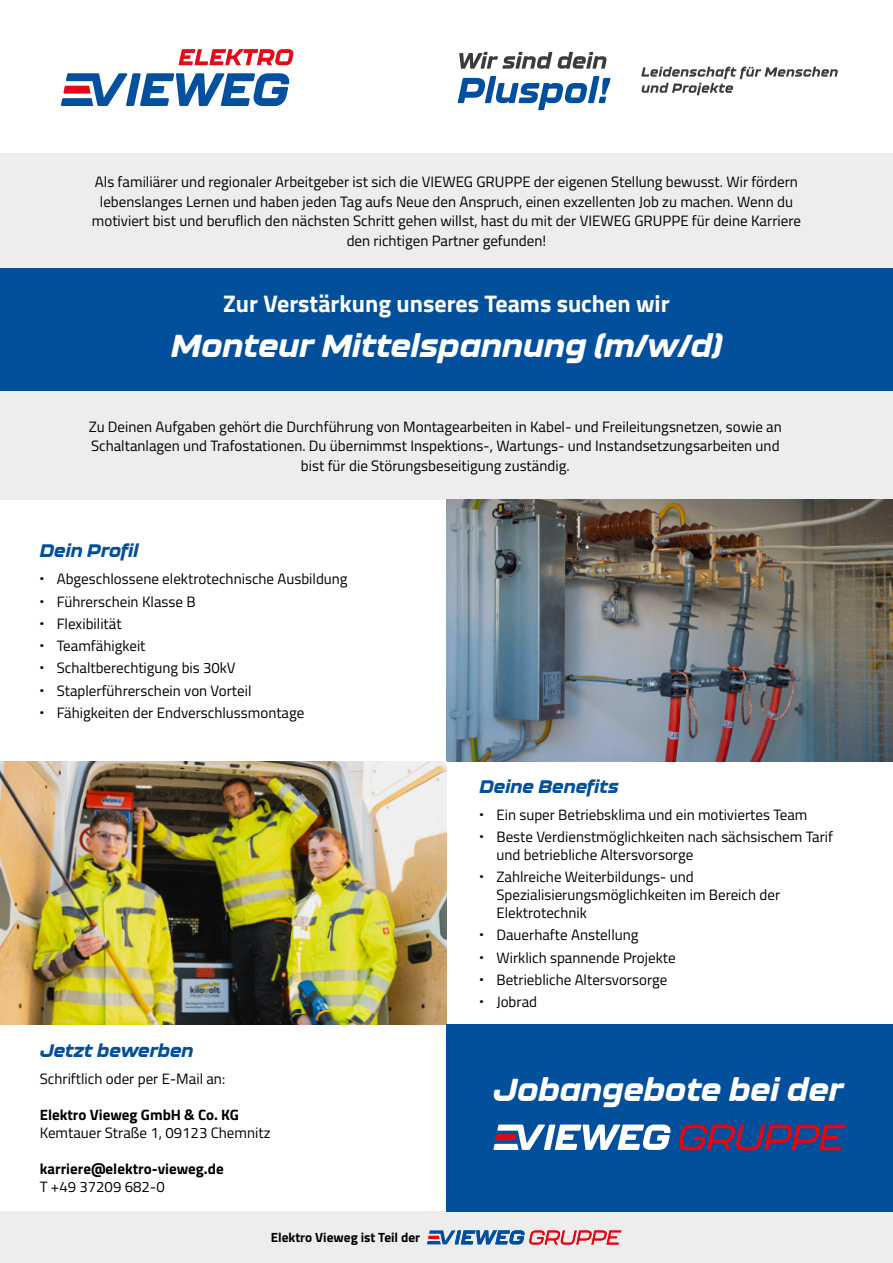
<style>
.page{position:relative;width:893px;height:1263px;background:#fff}
.page>*{position:absolute;margin:0;border:0;box-sizing:border-box;transform-origin:0 0}
.t1{font:italic 800 31.5px "Kallisto";color:#fff}
.t2{font:700 24px "Titillium Web";color:#fff}
.t3{font:italic 800 18px "Kallisto";color:#024f9c}
.t4{font:15px/22.2px "Titillium";color:#000}
.t5{font:700 15px "Titillium";color:#000}
.t6{font:700 13.35px "Titillium";color:#000}
.s1{font-family:"Open Sans";font-weight:800}
</style>
<div class="page">
<div style="left:0;top:154px;width:893px;height:116px;background:#ededed"></div>
<div style="left:0;top:391px;width:893px;height:109px;background:#ededed"></div>
<img style="left:446px;top:500px;width:447px;height:262px">
<img style="left:0;top:762px;width:446px;height:262px">
<div style="left:0;top:269px;width:893px;height:122px;background:#024f9c"></div>
<svg style="left:179px;top:49px;width:114px;height:16px"></svg>
<svg style="left:61px;top:73px;width:229px;height:33px"></svg>
<svg style="left:458px;top:76px;width:152px;height:34px"></svg>
<svg style="left:459px;top:52px;width:148px;height:17px"></svg>
<svg style="left:641px;top:67px;width:197px;height:28px"></svg>
<div style="left:0;top:1212px;width:893px;height:51px;background:#ededed"></div>
<div style="left:446px;top:1024px;width:447px;height:188px;background:#024f9c"></div>
<svg style="left:679px;top:1125px;width:167px;height:25px"></svg>
<svg style="left:493px;top:1124px;width:178px;height:26px"></svg>
<svg style="left:427px;top:1230px;width:194px;height:14px"></svg>
<p class="t4" style="left:92px;top:171px;width:710px;line-height:19.5px;text-align:center">Als familiärer und regionaler Arbeitgeber ist sich die VIEWEG GRUPPE der eigenen Stellung bewusst. Wir fördern lebenslanges Lernen und haben jeden Tag aufs Neue den Anspruch, einen exzellenten Job zu machen. Wenn du motiviert bist und beruflich den nächsten Schritt gehen willst, hast du mit der VIEWEG GRUPPE für deine Karriere den richtigen Partner gefunden!</p>
<h2 class="t2" style="left:223px;top:285px;width:448px">Zur Verstärkung unseres Teams suchen wir</h2>
<h1 class="t1" style="left:171px;top:326px;width:552px">Monteur Mittelspannung (m/w/d)</h1>
<p class="t4" style="left:89px;top:416px;width:695px;line-height:19.5px;text-align:center">Zu Deinen Aufgaben gehört die Durchführung von Montagearbeiten in Kabel- und Freileitungsnetzen, sowie an<br>Schaltanlagen und Trafostationen. Du übernimmst Inspektions-, Wartungs- und Instandsetzungsarbeiten und bist für die Störungsbeseitigung zuständig.</p>
<p class="t3" style="left:40px;top:540px;width:100px">Dein Profil</p>
<p class="t4" style="left:40px;top:567px;width:309px"><span class="s1">·</span> Abgeschlossene elektrotechnische Ausbildung <span class="s1">·</span> Führerschein Klasse B<br><span class="s1">·</span> Flexibilität<br><span class="s1">·</span> Teamfähigkeit<br><span class="s1">·</span> Schaltberechtigung bis 30kV<br><span class="s1">·</span> Staplerführerschein von Vorteil<br><span class="s1">·</span> Fähigkeiten der Endverschlussmontage</p>
<p class="t3" style="left:40px;top:1040px;width:155px">Jetzt bewerben</p>
<p class="t4" style="left:40px;top:1067px;width:187px">Schriftlich oder per E-Mail an:</p>
<p class="t5" style="left:40px;top:1103px;width:201px">Elektro Vieweg GmbH &amp; Co. KG</p>
<p class="t4" style="left:40px;top:1121px;width:232px">Kemtauer Straße 1, 09123 Chemnitz</p>
<p class="t5" style="left:40px;top:1157px;width:185px">karriere@elektro-vieweg.de</p>
<p class="t4" style="left:40px;top:1175px;width:127px">T +49 37209 682-0</p>
<p class="t6" style="left:271px;top:1227px;width:151px">Elektro Vieweg ist Teil der</p>
<p class="t3" style="left:479px;top:775px;width:141px">Deine Benefits</p>
<p class="t4" style="left:479px;top:802px;width:355px"><span class="s1">·</span> Ein super Betriebsklima und ein motiviertes Team<br><span class="s1">·</span> Beste Verdienstmöglichkeiten nach sächsischem Tarif</p>
<p class="t4" style="left:479px;top:843px;width:216px;text-align:right">und betriebliche Altersvorsorge<br><span class="s1">·</span> Zahlreiche Weiterbildungs- und</p>
<p class="t4" style="left:496px;top:885px;width:285px;line-height:18px">Spezialisierungsmöglichkeiten im Bereich der<br>Elektrotechnik</p>
<p class="t4" style="left:479px;top:923px;width:198px"><span class="s1">·</span> Dauerhafte Anstellung<br><span class="s1">·</span> Wirklich spannende Projekte <span class="s1">·</span> Betriebliche Altersvorsorge<br><span class="s1">·</span> Jobrad</p>
<h1 class="t1" style="left:493px;top:1070px;width:352px">Jobangebote bei der</h1>
</div>
